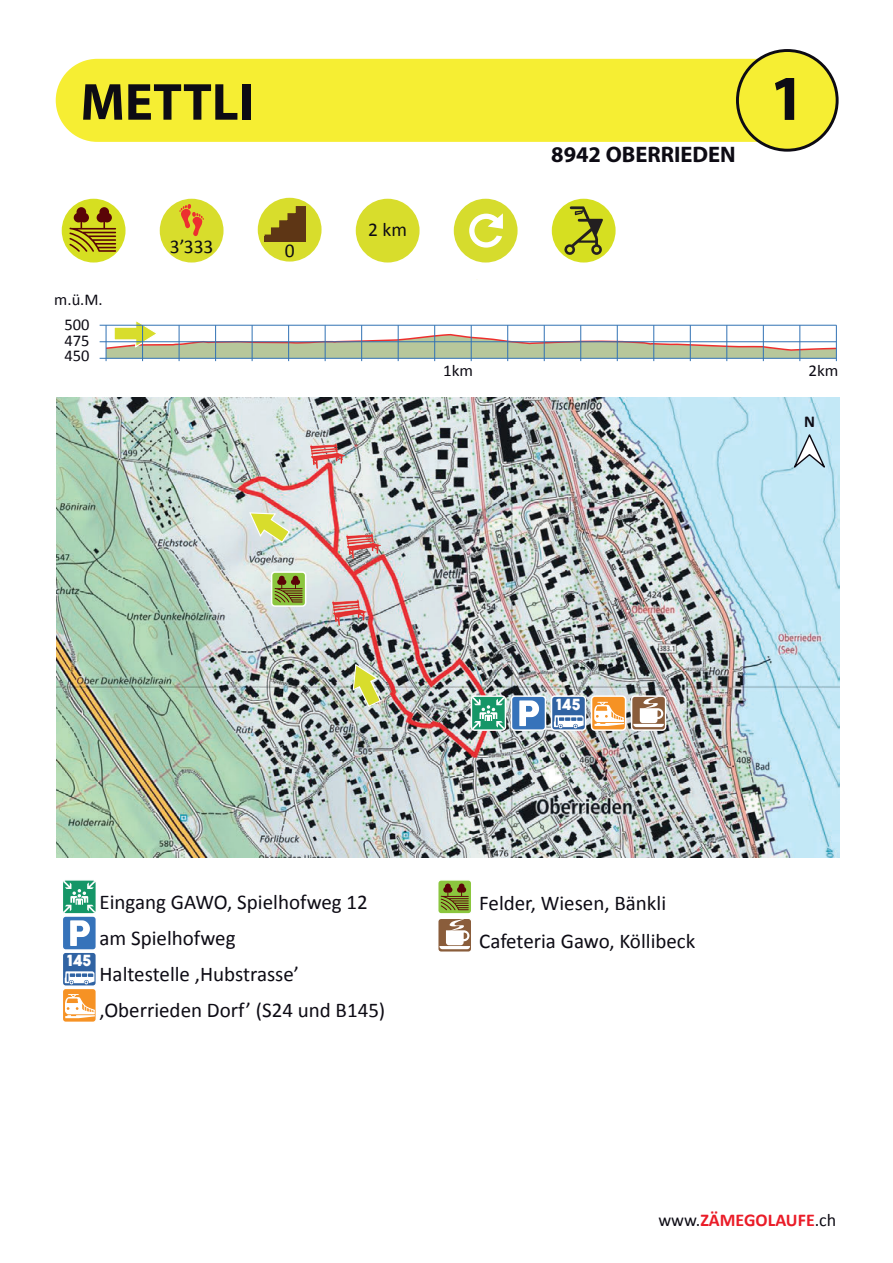
<style>
.page{position:relative;width:893px;height:1263px;background:#fff}
.page>*{position:absolute;margin:0;border:0;box-sizing:border-box;transform-origin:0 0}
.t1{font:700 64.5px "Myriad Pro";color:#0d0b14}
.t2{font:700 52.5px "Myriad Pro";color:#0d0b14}
.t3{font:700 22.5px "Myriad Pro";color:#0d0b14}
.t4{font:21px/36px "Calibri";color:#0d0b14}
.t5{font:19.5px "Calibri";color:#0d0b14}
.t6{font:700 18px "Calibri";color:#ea1c28}
.t7{font:700 16.65px "Calibri";color:#0d0b14}
.t8{font:16.5px/31px "Calibri";color:#0d0b14}
.t9{font:15px "COCOGOOSE";color:#fff}
.s1{font-weight:400;color:#0d0b14}
</style>
<div class="page">
<img style="left:56px;top:397px;width:783px;height:461px">
<div style="left:62px;top:988px;width:34px;height:34px;background:#f69224;border-radius:3px"></div>
<div style="left:62px;top:987px;width:35px;height:36px;border:2px solid #fff;border-radius:3px"></div>
<svg style="left:65px;top:994px;width:30px;height:24px"></svg>
<div style="left:591px;top:696px;width:35px;height:34px;background:#f69224;border-radius:3px"></div>
<div style="left:591px;top:695px;width:35px;height:36px;border:2px solid #fff;border-radius:3px"></div>
<svg style="left:594px;top:702px;width:30px;height:24px"></svg>
<div style="left:62px;top:952px;width:34px;height:34px;background:#3063a3;border-radius:3px"></div>
<div style="left:62px;top:951px;width:35px;height:36px;border:2px solid #fff;border-radius:3px"></div>
<svg style="left:65px;top:971px;width:30px;height:13px"></svg>
<div style="left:551px;top:696px;width:34px;height:34px;background:#3063a3;border-radius:3px"></div>
<div style="left:551px;top:695px;width:35px;height:36px;border:2px solid #fff;border-radius:3px"></div>
<svg style="left:554px;top:715px;width:30px;height:13px"></svg>
<svg style="left:791px;top:432px;width:35px;height:40px"></svg>
<svg style="left:352px;top:663px;width:30px;height:45px"></svg>
<svg style="left:248px;top:512px;width:43px;height:32px"></svg>
<div style="left:62px;top:879px;width:35px;height:36px;border:2px solid #fff;border-radius:3px"></div>
<svg style="left:63px;top:881px;width:32px;height:32px"></svg>
<div style="left:471px;top:695px;width:35px;height:36px;border:2px solid #fff;border-radius:3px"></div>
<svg style="left:472px;top:697px;width:32px;height:32px"></svg>
<svg style="left:438px;top:918px;width:34px;height:34px"></svg>
<div style="left:437px;top:917px;width:35px;height:36px;border:2px solid #fff;border-radius:3px"></div>
<svg style="left:439px;top:919px;width:31px;height:30px"></svg>
<svg style="left:632px;top:696px;width:34px;height:34px"></svg>
<div style="left:631px;top:695px;width:35px;height:36px;border:2px solid #fff;border-radius:3px"></div>
<svg style="left:633px;top:697px;width:31px;height:30px"></svg>
<img style="left:333px;top:600px;width:34px;height:25px">
<img style="left:310px;top:443px;width:34px;height:26px">
<img style="left:346px;top:533px;width:34px;height:26px">
<div style="left:511px;top:696px;width:34px;height:34px;background:#3673ba;border-radius:3px"></div>
<div style="left:511px;top:695px;width:35px;height:36px;border:2px solid #fff;border-radius:3px"></div>
<svg style="left:519px;top:700px;width:20px;height:26px"></svg>
<div style="left:62px;top:916px;width:34px;height:34px;background:#3673ba;border-radius:3px"></div>
<div style="left:62px;top:915px;width:35px;height:36px;border:2px solid #fff;border-radius:3px"></div>
<svg style="left:70px;top:920px;width:20px;height:26px"></svg>
<svg style="left:438px;top:880px;width:34px;height:34px"></svg>
<div style="left:437px;top:879px;width:35px;height:36px;border:2px solid #fff;border-radius:3px"></div>
<svg style="left:441px;top:883px;width:28px;height:27px"></svg>
<svg style="left:272px;top:572px;width:34px;height:34px"></svg>
<div style="left:271px;top:571px;width:35px;height:36px;border:2px solid #fff;border-radius:3px"></div>
<svg style="left:275px;top:576px;width:28px;height:26px"></svg>
<div style="left:356px;top:199px;width:64px;height:63px;background:#d8dd2c;border-radius:50%"></div>
<div style="left:160px;top:199px;width:64px;height:63px;background:#d8dd2c;border-radius:50%"></div>
<svg style="left:179px;top:204px;width:25px;height:32px"></svg>
<div style="left:258px;top:198px;width:64px;height:64px;background:#d8dd2c;border-radius:50%"></div>
<svg style="left:261px;top:204px;width:49px;height:36px"></svg>
<div style="left:265px;top:236px;width:41px;height:6px;background:#5e3615"></div>
<div style="left:274px;top:230px;width:32px;height:7px;background:#5e3615"></div>
<div style="left:282px;top:223px;width:24px;height:8px;background:#5e3615"></div>
<div style="left:290px;top:215px;width:16px;height:10px;background:#5e3615"></div>
<div style="left:298px;top:208px;width:8px;height:9px;background:#5e3615"></div>
<div style="left:454px;top:199px;width:64px;height:63px;background:#d6dc2d;border-radius:50%"></div>
<svg style="left:469px;top:213px;width:34px;height:35px"></svg>
<div style="left:552px;top:199px;width:64px;height:63px;background:#d6df21;border-radius:50%"></div>
<svg style="left:564px;top:206px;width:39px;height:49px"></svg>
<div style="left:62px;top:199px;width:64px;height:63px;background:#d6df21;border-radius:50%"></div>
<svg style="left:69px;top:207px;width:47px;height:45px"></svg>
<svg style="left:105px;top:321px;width:732px;height:37px"></svg>
<hr style="left:100px;top:358px;width:736px;height:1px;background:#3172b4">
<hr style="left:100px;top:341px;width:736px;height:1px;background:#3172b4">
<hr style="left:100px;top:325px;width:736px;height:1px;background:#3172b4">
<hr style="left:106px;top:325px;width:1px;height:36px;background:#3172b4">
<hr style="left:252px;top:325px;width:1px;height:36px;background:#3172b4">
<hr style="left:398px;top:325px;width:1px;height:36px;background:#3172b4">
<hr style="left:179px;top:325px;width:1px;height:36px;background:#3172b4">
<hr style="left:325px;top:325px;width:1px;height:36px;background:#3172b4">
<hr style="left:836px;top:325px;width:1px;height:36px;background:#3172b4">
<hr style="left:727px;top:325px;width:1px;height:36px;background:#3172b4">
<hr style="left:690px;top:325px;width:1px;height:36px;background:#3172b4">
<hr style="left:617px;top:325px;width:1px;height:36px;background:#3172b4">
<hr style="left:544px;top:325px;width:1px;height:36px;background:#3172b4">
<hr style="left:471px;top:325px;width:1px;height:36px;background:#3172b4">
<hr style="left:142px;top:325px;width:1px;height:36px;background:#3172b4">
<hr style="left:288px;top:325px;width:1px;height:36px;background:#3172b4">
<hr style="left:215px;top:325px;width:1px;height:36px;background:#3172b4">
<hr style="left:653px;top:325px;width:1px;height:36px;background:#3172b4">
<hr style="left:580px;top:325px;width:1px;height:36px;background:#3172b4">
<hr style="left:507px;top:325px;width:1px;height:36px;background:#3172b4">
<hr style="left:800px;top:325px;width:1px;height:36px;background:#3172b4">
<hr style="left:434px;top:325px;width:1px;height:36px;background:#3172b4">
<hr style="left:763px;top:325px;width:1px;height:36px;background:#3172b4">
<hr style="left:361px;top:325px;width:1px;height:36px;background:#3172b4">
<div style="left:56px;top:59px;width:703px;height:83px;background:#f6ee33"></div>
<div style="left:737px;top:51px;width:100px;height:99px;background:#f6ee33;border-radius:50%"></div>
<div style="left:736px;top:49px;width:103px;height:103px;border:3px solid #0d0b14;border-radius:50%"></div>
<h2 class="t2" style="left:80px;top:68px;width:175px">METTLI</h2>
<h1 class="t1" style="left:769px;top:56px;width:37px">1</h1>
<p class="t3" style="left:551px;top:140px;width:186px">8942 OBERRIEDEN</p>
<p class="t8" style="left:54px;top:284px;width:50px">m.ü.M.</p>
<p class="t8" style="left:65px;top:324px;width:27px">475</p>
<p class="t8" style="left:65px;top:308px;width:27px">500<br>450</p>
<p class="t5" style="left:170px;top:233px;width:45px">3’333</p>
<p class="t5" style="left:285px;top:237px;width:11px">0</p>
<p class="t5" style="left:368px;top:216px;width:40px">2 km</p>
<p class="t8" style="left:443px;top:354px;width:31px">1km</p>
<p class="t8" style="left:808px;top:354px;width:31px">2km</p>
<p class="t7" style="left:804px;top:410px;width:12px">N</p>
<p class="t9" style="left:556px;top:693px;width:26px">145</p>
<p class="t9" style="left:67px;top:950px;width:26px">145</p>
<p class="t4" style="left:100px;top:883px;width:287px">Eingang GAWO, Spielhofweg 12 am Spielhofweg<br>Haltestelle ‚Hubstrasse’ ‚Oberrieden Dorf’ (S24 und B145)</p>
<p class="t4" style="left:479px;top:884px;width:218px;line-height:37.5px">Felder, Wiesen, Bänkli<br>Cafeteria Gawo, Köllibeck</p>
<p class="t6" style="left:658px;top:1207px;width:180px"><span class="s1">www.</span>ZÄMEGOLAUFE<span class="s1">.ch</span></p>
</div>
